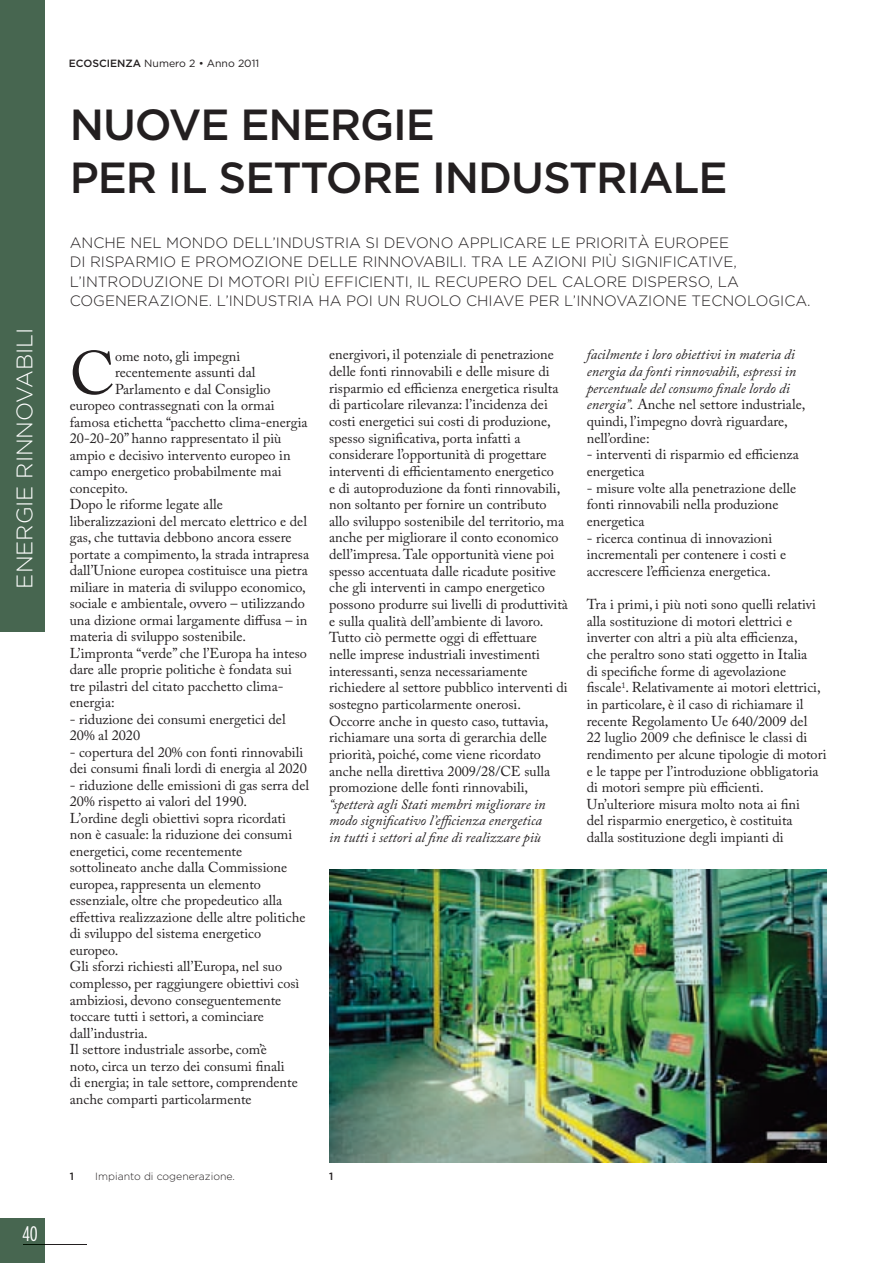
<style>
.page{position:relative;width:893px;height:1263px;background:#fff}
.page>*{position:absolute;margin:0;border:0;box-sizing:border-box;transform-origin:0 0}
.t1{font:60.6px "Adobe Caslon Pro";color:#231f20}
.t2{font:500 43.5px/52.5px "Gotham";letter-spacing:-.025em;color:#231f20}
.t3{font:300 22.5px "Gotham";color:#fff}
.t4{font:21px "Gotham Condensed";color:#fff}
.t5{font:300 15px/19.5px "Gotham HTF";color:#231f20}
.t6{font:14.25px/16.6px "Adobe Caslon Pro";color:#231f20}
.t7{font:italic 14.25px/16.6px "Adobe Caslon Pro";color:#231f20}
.t8{font:10.5px "Gotham";color:#231f20}
.t9{font:300 10.5px "Gotham";color:#231f20}
.t10{font:500 10.5px "Gotham";color:#231f20}
.s1{font-weight:500}
.s2{font-style:normal}
</style>
<div class="page">
<div style="left:0;top:1218px;width:44px;height:45px;background:#476650"></div>
<hr style="left:44px;top:1244px;width:43px;height:1px;background:#231f20">
<svg style="left:23px;top:1244px;width:21px;height:1px"></svg>
<div style="left:0;top:0;width:44px;height:631px;background:#476650"></div>
<img style="left:329px;top:869px;width:498px;height:293px">
<h3 class="t3" style="left:12px;top:589px;width:262px;rotate:-90deg">ENERGIE RINNOVABILI</h3>
<h3 class="t4" style="left:23px;top:1222px;width:17px">40</h3>
<p class="t8" style="left:69px;top:57px;width:192px"><span class="s1">ECOSCIENZA</span> Numero 2 • Anno 2011</p>
<h2 class="t2" style="left:70px;top:97px;width:659px">NUOVE ENERGIE<br>PER IL SETTORE INDUSTRIALE</h2>
<p class="t5" style="left:70px;top:233px;width:742px">ANCHE NEL MONDO DELL’INDUSTRIA SI DEVONO APPLICARE LE PRIORITÀ EUROPEE<br>DI RISPARMIO E PROMOZIONE DELLE RINNOVABILI. TRA LE AZIONI PIÙ SIGNIFICATIVE, L’INTRODUZIONE DI MOTORI PIÙ EFFICIENTI, IL RECUPERO DEL CALORE DISPERSO, LA COGENERAZIONE. L’INDUSTRIA HA POI UN RUOLO CHIAVE PER L’INNOVAZIONE TECNOLOGICA.</p>
<h1 class="t1" style="left:70px;top:338px;width:47px">C</h1>
<p class="t6" style="left:115px;top:348px;width:127px">ome noto, gli impegni</p>
<p class="t6" style="left:115px;top:364px;width:142px">recentemente assunti dal</p>
<p class="t6" style="left:115px;top:381px;width:157px">Parlamento e dal Consiglio</p>
<p class="t6" style="left:70px;top:397px;width:206px">europeo contrassegnati con la ormai</p>
<p class="t6" style="left:70px;top:414px;width:239px">famosa etichetta “pacchetto clima-energia</p>
<p class="t6" style="left:70px;top:430px;width:213px">20-20-20” hanno rappresentato il più</p>
<p class="t6" style="left:70px;top:447px;width:222px">ampio e decisivo intervento europeo in</p>
<p class="t6" style="left:70px;top:463px;width:213px">campo energetico probabilmente mai</p>
<p class="t6" style="left:70px;top:480px;width:60px">concepito.</p>
<p class="t6" style="left:70px;top:496px;width:155px">Dopo le riforme legate alle</p>
<p class="t6" style="left:70px;top:513px;width:239px">liberalizzazioni del mercato elettrico e del</p>
<p class="t6" style="left:70px;top:529px;width:223px">gas, che tuttavia debbono ancora essere</p>
<p class="t6" style="left:70px;top:546px;width:241px">portate a compimento, la strada intrapresa</p>
<p class="t6" style="left:70px;top:562px;width:240px">dall’Unione europea costituisce una pietra</p>
<p class="t6" style="left:70px;top:579px;width:238px">miliare in materia di sviluppo economico,</p>
<p class="t6" style="left:70px;top:595px;width:237px">sociale e ambientale, ovvero – utilizzando</p>
<p class="t6" style="left:70px;top:612px;width:239px">una dizione ormai largamente diffusa – in</p>
<p class="t6" style="left:70px;top:628px;width:178px">materia di sviluppo sostenibile.</p>
<p class="t6" style="left:70px;top:645px;width:239px">L’impronta “verde” che l’Europa ha inteso</p>
<p class="t6" style="left:70px;top:661px;width:224px">dare alle proprie politiche è fondata sui</p>
<p class="t6" style="left:70px;top:678px;width:215px">tre pilastri del citato pacchetto clima-</p>
<p class="t6" style="left:70px;top:694px;width:47px">energia:</p>
<p class="t6" style="left:70px;top:711px;width:217px">- riduzione dei consumi energetici del<br>20% al 2020</p>
<p class="t6" style="left:70px;top:744px;width:239px">- copertura del 20% con fonti rinnovabili dei consumi finali lordi di energia al 2020</p>
<p class="t6" style="left:70px;top:777px;width:241px">- riduzione delle emissioni di gas serra del 20% rispetto ai valori del 1990.<br>L’ordine degli obiettivi sopra ricordati non è casuale: la riduzione dei consumi energetici, come recentemente sottolineato anche dalla Commissione europea, rappresenta un elemento essenziale, oltre che propedeutico alla effettiva realizzazione delle altre politiche di sviluppo del sistema energetico europeo.<br>Gli sforzi richiesti all’Europa, nel suo complesso, per raggiungere obiettivi così ambiziosi, devono conseguentemente toccare tutti i settori, a cominciare dall’industria.<br>Il settore industriale assorbe, com’è<br>noto, circa un terzo dei consumi finali<br>di energia; in tale settore, comprendente anche comparti particolarmente</p>
<p class="t6" style="left:329px;top:346px;width:240px">energivori, il potenziale di penetrazione delle fonti rinnovabili e delle misure di risparmio ed efficienza energetica risulta di particolare rilevanza: l’incidenza dei costi energetici sui costi di produzione, spesso significativa, porta infatti a considerare l’opportunità di progettare interventi di efficientamento energetico<br>e di autoproduzione da fonti rinnovabili, non soltanto per fornire un contributo allo sviluppo sostenibile del territorio, ma anche per migliorare il conto economico dell’impresa. Tale opportunità viene poi spesso accentuata dalle ricadute positive che gli interventi in campo energetico possono produrre sui livelli di produttività e sulla qualità dell’ambiente di lavoro.<br>Tutto ciò permette oggi di effettuare<br>nelle imprese industriali investimenti interessanti, senza necessariamente richiedere al settore pubblico interventi di sostegno particolarmente onerosi.<br>Occorre anche in questo caso, tuttavia, richiamare una sorta di gerarchia delle priorità, poiché, come viene ricordato anche nella direttiva 2009/28/CE sulla promozione delle fonti rinnovabili,</p>
<p class="t7" style="left:329px;top:796px;width:218px">“spetterà agli Stati membri migliorare in modo significativo l’efficienza energetica in tutti i settori al fine di realizzare più</p>
<p class="t7" style="left:587px;top:346px;width:220px">facilmente i loro obiettivi in materia di energia da fonti rinnovabili, espressi in percentuale del consumo finale lordo di energia”. <span class="s2">Anche nel settore industriale, quindi, l’impegno dovrà riguardare, nell’ordine:</span></p>
<p class="t6" style="left:587px;top:446px;width:214px">- interventi di risparmio ed efficienza energetica</p>
<p class="t6" style="left:587px;top:479px;width:211px">- misure volte alla penetrazione delle fonti rinnovabili nella produzione energetica</p>
<p class="t6" style="left:587px;top:529px;width:201px">- ricerca continua di innovazioni incrementali per contenere i costi e accrescere l’efficienza energetica.</p>
<p class="t6" style="left:587px;top:596px;width:241px">Tra i primi, i più noti sono quelli relativi alla sostituzione di motori elettrici e inverter con altri a più alta efficienza,<br>che peraltro sono stati oggetto in Italia<br>di specifiche forme di agevolazione fiscale<sup>1</sup>. Relativamente ai motori elettrici, in particolare, è il caso di richiamare il recente Regolamento Ue 640/2009 del<br>22 luglio 2009 che definisce le classi di rendimento per alcune tipologie di motori e le tappe per l’introduzione obbligatoria di motori sempre più efficienti.<br>Un’ulteriore misura molto nota ai fini<br>del risparmio energetico, è costituita<br>dalla sostituzione degli impianti di</p>
<p class="t10" style="left:70px;top:1170px;width:6px">1</p>
<p class="t9" style="left:95px;top:1170px;width:141px">Impianto di cogenerazione.</p>
<p class="t10" style="left:329px;top:1170px;width:6px">1</p>
</div>
